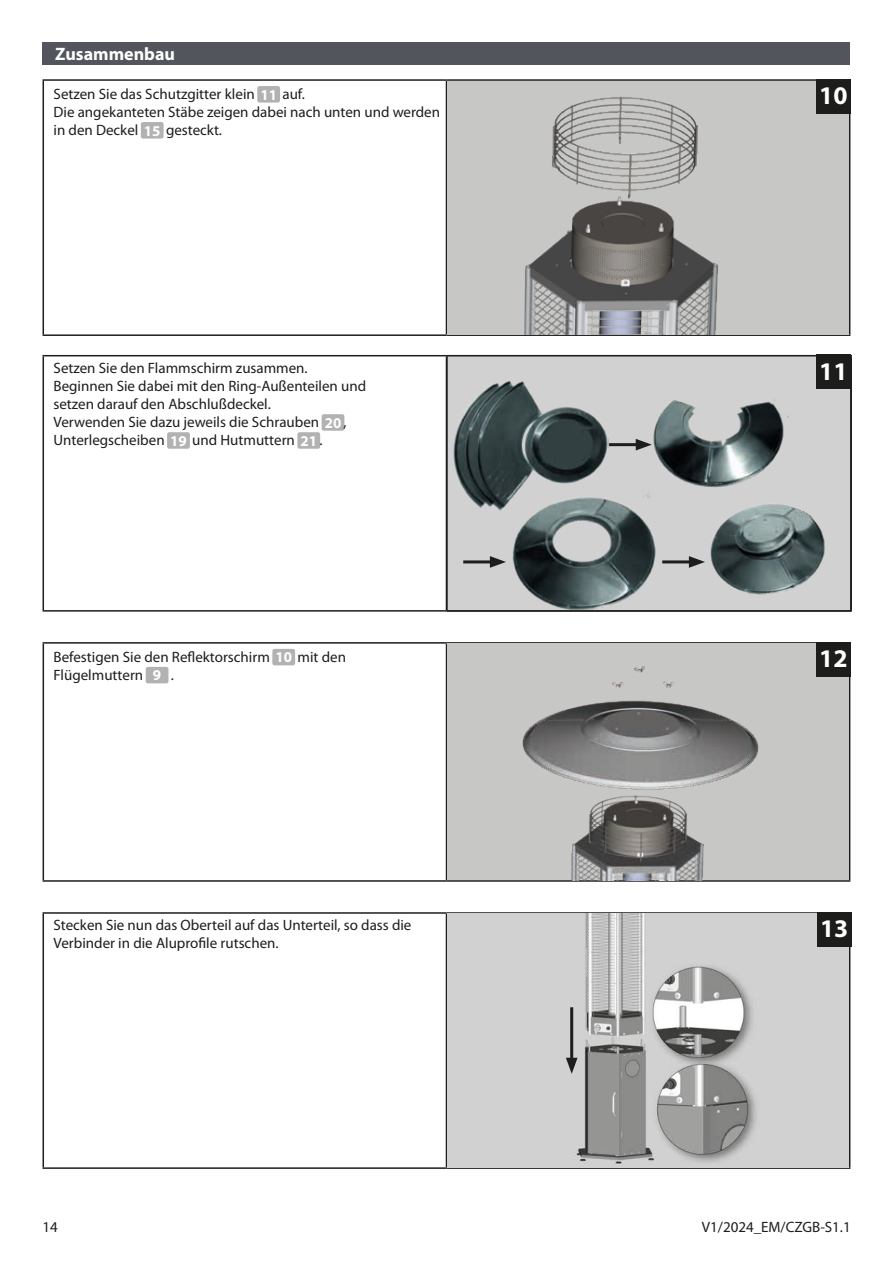
<style>
.page{position:relative;width:893px;height:1263px;background:#fff}
.page>*{position:absolute;margin:0;border:0;box-sizing:border-box;transform-origin:0 0}
.Montageschritte{font:700 25.5px "Myriad Pro";color:#fff}
.Kapitelbalken_aus{font:700 18px "Myriad Pro";color:#fff}
.Fließtext_Unterkapit{font:15px/18px "Myriad Pro";color:#1d1d1b}
.Teileziffern{font:700 15px "Myriad Pro";color:#fff}
.s1{font-weight:700;color:#fff}
</style>
<div class="page">
<hr style="left:43px;top:642px;width:404px;height:2px;background:#1d1d1b">
<hr style="left:43px;top:644px;width:1px;height:236px;background:#1d1d1b">
<hr style="left:447px;top:642px;width:403px;height:2px;background:#1d1d1b">
<hr style="left:446px;top:644px;width:1px;height:236px;background:#1d1d1b">
<hr style="left:849px;top:644px;width:1px;height:236px;background:#1d1d1b">
<hr style="left:43px;top:880px;width:404px;height:2px;background:#1d1d1b">
<hr style="left:447px;top:880px;width:403px;height:2px;background:#1d1d1b">
<div style="left:273px;top:650px;width:21px;height:15px;background:#b2b2b2;border-radius:2px"></div>
<div style="left:272px;top:649px;width:23px;height:16px;border:2px solid #b2b2b2;border-radius:2px"></div>
<div style="left:146px;top:668px;width:22px;height:15px;background:#b2b2b2;border-radius:2px"></div>
<div style="left:146px;top:667px;width:22px;height:16px;border:2px solid #b2b2b2;border-radius:2px"></div>
<div style="left:447px;top:644px;width:402px;height:236px;background:#c7c7c6"></div>
<img style="left:522px;top:666px;width:303px;height:214px">
<hr style="left:43px;top:912px;width:403px;height:2px;background:#1d1d1b">
<hr style="left:43px;top:914px;width:1px;height:253px;background:#1d1d1b">
<hr style="left:446px;top:912px;width:404px;height:2px;background:#1d1d1b">
<hr style="left:446px;top:914px;width:1px;height:253px;background:#1d1d1b">
<hr style="left:849px;top:914px;width:1px;height:253px;background:#1d1d1b">
<hr style="left:43px;top:1167px;width:403px;height:2px;background:#1d1d1b">
<hr style="left:446px;top:1167px;width:404px;height:2px;background:#1d1d1b">
<img style="left:447px;top:914px;width:402px;height:253px">
<hr style="left:570px;top:1007px;width:3px;height:56px;background:#1d1d1b">
<svg style="left:566px;top:1058px;width:12px;height:16px"></svg>
<img style="left:506px;top:495px;width:156px;height:115px">
<img style="left:643px;top:392px;width:156px;height:105px">
<img style="left:695px;top:483px;width:155px;height:117px">
<img style="left:453px;top:379px;width:156px;height:131px">
<hr style="left:609px;top:443px;width:32px;height:3px;background:#1d1d1b">
<svg style="left:636px;top:439px;width:16px;height:11px"></svg>
<hr style="left:463px;top:560px;width:33px;height:3px;background:#1d1d1b">
<svg style="left:490px;top:556px;width:16px;height:12px"></svg>
<hr style="left:662px;top:560px;width:33px;height:3px;background:#1d1d1b">
<svg style="left:689px;top:556px;width:16px;height:12px"></svg>
<div style="left:43px;top:43px;width:807px;height:17px;background:#52555b"></div>
<div style="left:43px;top:47px;width:807px;height:18px;background:#52555b"></div>
<hr style="left:43px;top:79px;width:403px;height:2px;background:#1d1d1b">
<hr style="left:43px;top:81px;width:1px;height:253px;background:#1d1d1b">
<hr style="left:446px;top:79px;width:404px;height:2px;background:#1d1d1b">
<hr style="left:446px;top:81px;width:1px;height:253px;background:#1d1d1b">
<hr style="left:849px;top:81px;width:1px;height:253px;background:#1d1d1b">
<hr style="left:43px;top:334px;width:403px;height:2px;background:#1d1d1b">
<hr style="left:446px;top:334px;width:404px;height:2px;background:#1d1d1b">
<div style="left:258px;top:87px;width:21px;height:15px;background:#b2b2b2;border-radius:2px"></div>
<div style="left:257px;top:86px;width:23px;height:17px;border:2px solid #b2b2b2;border-radius:2px"></div>
<div style="left:142px;top:123px;width:21px;height:15px;background:#b2b2b2;border-radius:2px"></div>
<div style="left:141px;top:122px;width:23px;height:17px;border:2px solid #b2b2b2;border-radius:2px"></div>
<div style="left:447px;top:81px;width:402px;height:253px;background:#c7c7c6"></div>
<img style="left:524px;top:96px;width:314px;height:238px">
<hr style="left:43px;top:355px;width:403px;height:1px;background:#1d1d1b">
<hr style="left:43px;top:356px;width:1px;height:254px;background:#1d1d1b">
<hr style="left:446px;top:355px;width:406px;height:1px;background:#1d1d1b">
<hr style="left:446px;top:356px;width:1px;height:254px;background:#1d1d1b">
<hr style="left:850px;top:356px;width:2px;height:254px;background:#1d1d1b">
<hr style="left:43px;top:610px;width:403px;height:2px;background:#1d1d1b">
<hr style="left:446px;top:610px;width:406px;height:2px;background:#1d1d1b">
<div style="left:322px;top:415px;width:22px;height:15px;background:#b2b2b2;border-radius:2px"></div>
<div style="left:322px;top:414px;width:22px;height:17px;border:2px solid #b2b2b2;border-radius:2px"></div>
<div style="left:168px;top:433px;width:21px;height:15px;background:#b2b2b2;border-radius:2px"></div>
<div style="left:167px;top:432px;width:23px;height:17px;border:2px solid #b2b2b2;border-radius:2px"></div>
<div style="left:298px;top:433px;width:21px;height:15px;background:#b2b2b2;border-radius:2px"></div>
<div style="left:297px;top:432px;width:23px;height:17px;border:2px solid #b2b2b2;border-radius:2px"></div>
<div style="left:816px;top:79px;width:34px;height:34px;background:#1d1d1b"></div>
<div style="left:816px;top:355px;width:34px;height:34px;background:#1d1d1b"></div>
<div style="left:816px;top:642px;width:34px;height:34px;background:#1d1d1b"></div>
<div style="left:817px;top:912px;width:34px;height:34px;background:#1d1d1b"></div>
<p class="Kapitelbalken_aus" style="left:55px;top:42px;width:121px">Zusammenbau</p>
<p class="Fließtext_Unterkapit" style="left:54px;top:85px;width:253px">Setzen Sie das Schutzgitter klein <span class="s1">11</span> auf.</p>
<p class="Fließtext_Unterkapit" style="left:54px;top:103px;width:388px">Die angekanteten Stäbe zeigen dabei nach unten und werden in den Deckel <span class="s1">15</span> gesteckt.</p>
<p class="Fließtext_Unterkapit" style="left:54px;top:359px;width:256px">Setzen Sie den Flammschirm zusammen.</p>
<p class="Fließtext_Unterkapit" style="left:54px;top:377px;width:314px">Beginnen Sie dabei mit den Ring-Außenteilen und</p>
<p class="Fließtext_Unterkapit" style="left:54px;top:395px;width:219px">setzen darauf den Abschlußdeckel.</p>
<p class="Fließtext_Unterkapit" style="left:54px;top:413px;width:295px">Verwenden Sie dazu jeweils die Schrauben <span class="s1">20</span> ,</p>
<p class="Fließtext_Unterkapit" style="left:54px;top:431px;width:270px">Unterlegscheiben <span class="s1">19</span> und Hutmuttern <span class="s1">21</span> .</p>
<p class="Fließtext_Unterkapit" style="left:54px;top:647px;width:294px">Befestigen Sie den Reflektorschirm <span class="s1">10</span> mit den<br>Flügelmuttern</p>
<p class="Teileziffern" style="left:153px;top:665px;width:10px">9</p>
<p class="Fließtext_Unterkapit" style="left:171px;top:665px;width:5px">.</p>
<p class="Fließtext_Unterkapit" style="left:54px;top:916px;width:359px">Stecken Sie nun das Oberteil auf das Unterteil, so dass die<br>Verbinder in die Aluprofile rutschen.</p>
<p class="Montageschritte" style="left:819px;top:79px;width:30px">10</p>
<p class="Montageschritte" style="left:819px;top:355px;width:30px">11</p>
<p class="Montageschritte" style="left:819px;top:642px;width:30px">12</p>
<p class="Montageschritte" style="left:820px;top:912px;width:30px">13</p>
<p class="Fließtext_Unterkapit" style="left:43px;top:1217px;width:17px">14</p>
<p class="Fließtext_Unterkapit" style="left:702px;top:1217px;width:150px">V1/2024_EM/CZGB-S1.1</p>
</div>
